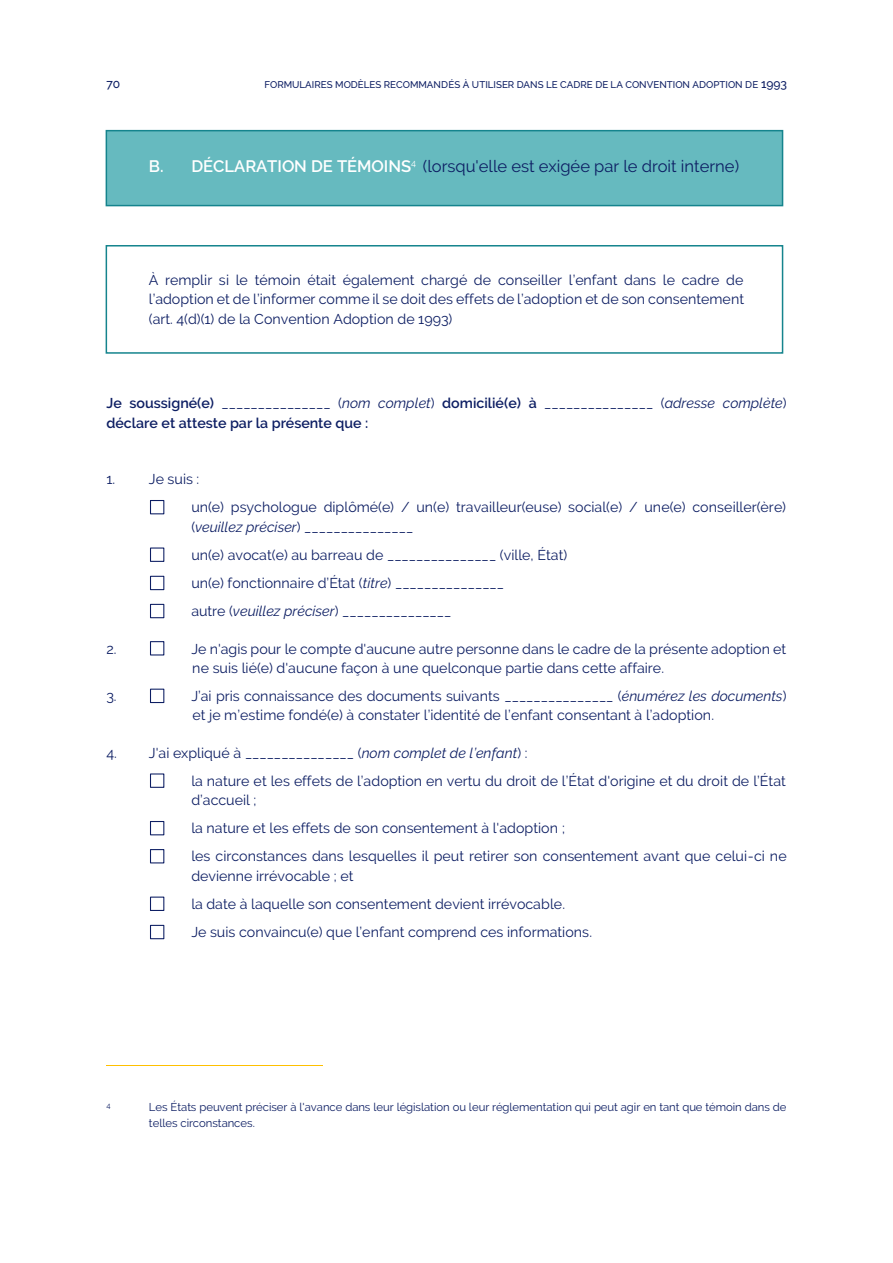
<style>
.page{position:relative;width:893px;height:1263px;background:#fff}
.page>*{position:absolute;margin:0;border:0;box-sizing:border-box;transform-origin:0 0}
.t1{font:16.5px "Raleway";color:#0d1e63}
.t2{font:14.25px/19.2px "Raleway";color:#0d1e63}
.t3{font:600 14.25px/19.4px "Raleway";color:#0d1e63}
.t4{font:500 12px "Raleway";color:#0d1e63}
.t5{font:11.4px/15.1px "Raleway";letter-spacing:-.005em;color:#0d1e63}
.t6{font:500 9.75px "Raleway";letter-spacing:.005em;color:#0d1e63}
.t7{font:7.5px "Raleway";color:#0d1e63}
.s1{font-size:12px}
.s2{font-weight:600;color:#fff}
.s3{font-weight:400}
.s4{font-weight:400;font-style:italic}
.s5{font-style:italic}
</style>
<div class="page">
<div style="left:106px;top:131px;width:677px;height:75px;background:#66babf"></div>
<div style="left:106px;top:130px;width:677px;height:76px;border:2px solid #15848d"></div>
<div style="left:106px;top:245px;width:677px;height:109px;border:2px solid #15848d"></div>
<div style="left:150px;top:500px;width:14px;height:14px;border:1px solid #0d1e63"></div>
<div style="left:150px;top:547px;width:14px;height:15px;border:1px solid #0d1e63"></div>
<div style="left:150px;top:576px;width:14px;height:14px;border:1px solid #0d1e63"></div>
<div style="left:150px;top:604px;width:14px;height:14px;border:1px solid #0d1e63"></div>
<div style="left:150px;top:641px;width:14px;height:14px;border:1px solid #0d1e63"></div>
<div style="left:150px;top:689px;width:14px;height:14px;border:1px solid #0d1e63"></div>
<div style="left:150px;top:773px;width:14px;height:15px;border:1px solid #0d1e63"></div>
<div style="left:150px;top:821px;width:14px;height:14px;border:1px solid #0d1e63"></div>
<div style="left:150px;top:849px;width:14px;height:14px;border:1px solid #0d1e63"></div>
<div style="left:150px;top:897px;width:14px;height:14px;border:1px solid #0d1e63"></div>
<div style="left:150px;top:925px;width:14px;height:14px;border:1px solid #0d1e63"></div>
<hr style="left:106px;top:1065px;width:216px;height:1px;background:#ffc000">
<p class="t4" style="left:106px;top:77px;width:15px">70</p>
<p class="t6" style="left:264px;top:79px;width:524px">FORMULAIRES MODÈLES RECOMMANDÉS À UTILISER DANS LE CADRE DE LA CONVENTION ADOPTION DE <span class="s1">1993</span></p>
<p class="t1" style="left:149px;top:156px;width:592px"><span class="s2">B. DÉCLARATION DE TÉMOINS</span><sup>4</sup> (lorsqu'elle est exigée par le droit interne)</p>
<p class="t2" style="left:149px;top:271px;width:597px;text-align:justify">À remplir si le témoin était également chargé de conseiller l’enfant dans le cadre de l’adoption et de l’informer comme il se doit des effets de l’adoption et de son consentement (art. 4(d)(1) de la Convention Adoption de 1993)</p>
<p class="t3" style="left:106px;top:394px;width:682px">Je soussigné(e) <span class="s3">_______________ (</span><span class="s4">nom complet</span><span class="s3">)</span> domicilié(e) à <span class="s3">_______________ (</span><span class="s4">adresse complète</span><span class="s3">) </span>déclare et atteste par la présente que :</p>
<p class="t2" style="left:106px;top:469px;width:94px">1. Je suis :</p>
<p class="t2" style="left:191px;top:498px;width:596px">un(e) psychologue diplômé(e) / un(e) travailleur(euse) social(e) / une(e) conseiller(ère) (<span class="s5">veuillez préciser</span>) _______________</p>
<p class="t2" style="left:191px;top:545px;width:377px">un(e) avocat(e) au barreau de _______________ (ville, État)</p>
<p class="t2" style="left:191px;top:574px;width:314px">un(e) fonctionnaire d’État (<span class="s5">titre</span>) _______________</p>
<p class="t2" style="left:191px;top:602px;width:262px">autre (<span class="s5">veuillez préciser</span>) _______________</p>
<p class="t2" style="left:106px;top:639px;width:12px">2.</p>
<p class="t2" style="left:191px;top:639px;width:597px">Je n'agis pour le compte d'aucune autre personne dans le cadre de la présente adoption et ne suis lié(e) d'aucune façon à une quelconque partie dans cette affaire.</p>
<p class="t2" style="left:106px;top:686px;width:12px">3.</p>
<p class="t2" style="left:191px;top:686px;width:597px">J’ai pris connaissance des documents suivants _______________ (<span class="s5">énumérez les documents</span>) et je m’estime fondé(e) à constater l’identité de l’enfant consentant à l’adoption.</p>
<p class="t2" style="left:106px;top:743px;width:423px">4. J'ai expliqué à _______________ (<span class="s5">nom complet de l’enfant</span>) :</p>
<p class="t2" style="left:191px;top:771px;width:596px">la nature et les effets de l’adoption en vertu du droit de l’État d'origine et du droit de l’État d’accueil ;</p>
<p class="t2" style="left:191px;top:819px;width:375px">la nature et les effets de son consentement à l'adoption ;</p>
<p class="t2" style="left:191px;top:847px;width:597px">les circonstances dans lesquelles il peut retirer son consentement avant que celui-ci ne devienne irrévocable ; et</p>
<p class="t2" style="left:191px;top:894px;width:375px">la date à laquelle son consentement devient irrévocable.</p>
<p class="t2" style="left:191px;top:923px;width:402px">Je suis convaincu(e) que l’enfant comprend ces informations.</p>
<p class="t7" style="left:106px;top:1100px;width:6px">4</p>
<p class="t5" style="left:149px;top:1100px;width:639px">Les États peuvent préciser à l'avance dans leur législation ou leur réglementation qui peut agir en tant que témoin dans de telles circonstances.</p>
</div>
